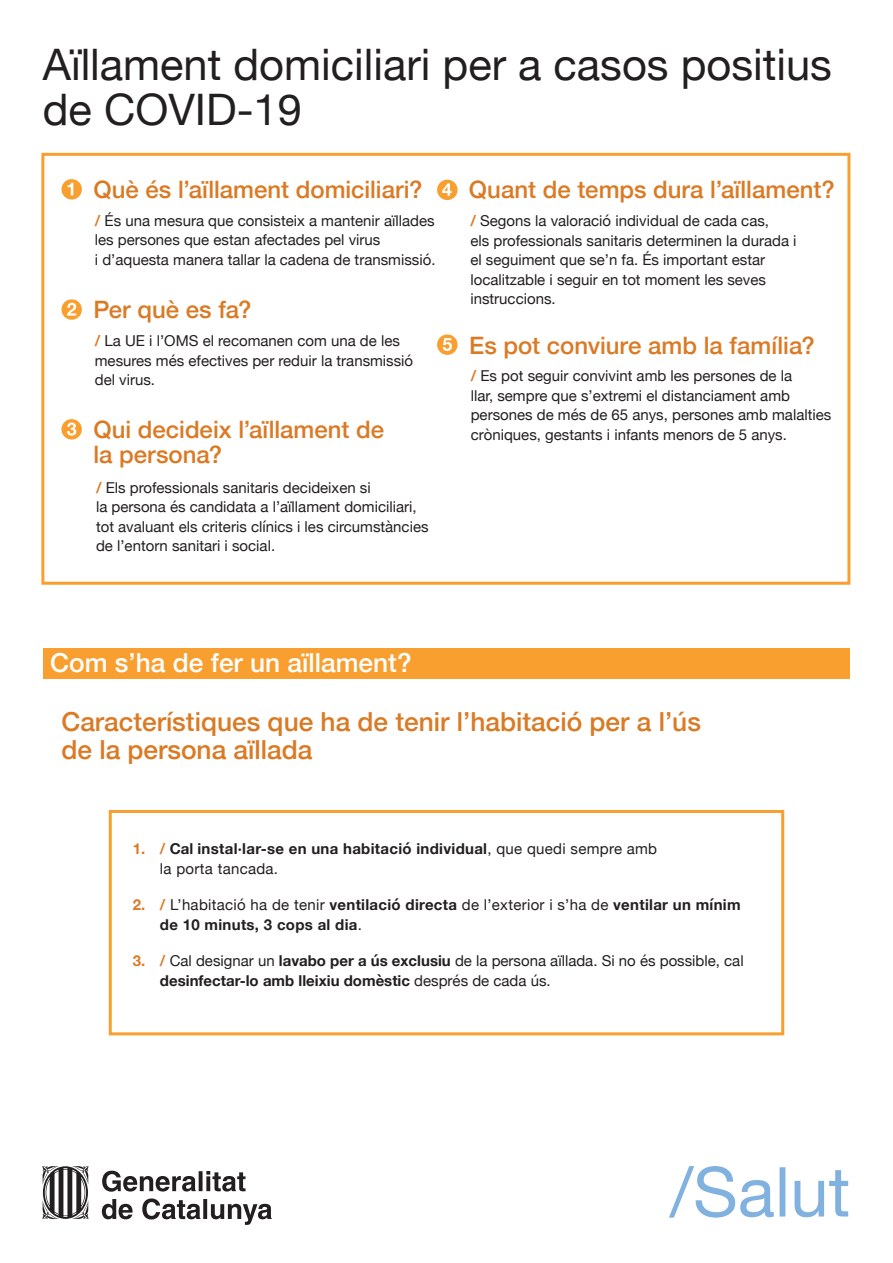
<style>
.page{position:relative;width:893px;height:1263px;background:#fff}
.page>*{position:absolute;margin:0;border:0;box-sizing:border-box;transform-origin:0 0}
.t1{font:43.35px/45.2px "Helvetica Neue";color:#231f20}
.t2{font:500 26.25px/28.5px "Helvetica Neue";color:#da7a24}
.t3{font:500 26.25px "Helvetica Neue";color:#fff}
.t4{font:500 24px/25.5px "Helvetica Neue";color:#da7a24}
.t5{font:15px/19.5px "Helvetica Neue";color:#231f20}
.t6{font:700 15px/19.5px "Helvetica Neue";letter-spacing:.02em;color:#231f20}
.s1{font-weight:700;color:#da7a24}
.s2{color:#da7a24}
.s3{font-weight:400}
.s4{font-weight:700}
</style>
<div class="page">
<div style="left:43px;top:648px;width:807px;height:30px;background:#f99f2f"></div>
<div style="left:109px;top:810px;width:675px;height:225px;border:3px solid #f99f2f"></div>
<svg style="left:102px;top:1170px;width:170px;height:55px"></svg>
<svg style="left:42px;top:1166px;width:46px;height:53px"></svg>
<svg style="left:669px;top:1166px;width:179px;height:51px"></svg>
<div style="left:41px;top:153px;width:809px;height:432px;border:3px solid #f99f2f"></div>
<svg style="left:61px;top:179px;width:21px;height:21px"></svg>
<svg style="left:68px;top:183px;width:5px;height:12px"></svg>
<svg style="left:61px;top:299px;width:21px;height:21px"></svg>
<svg style="left:67px;top:303px;width:9px;height:13px"></svg>
<div style="left:61px;top:419px;width:21px;height:20px;background:#f99f2f;border-radius:50%"></div>
<svg style="left:67px;top:422px;width:9px;height:14px"></svg>
<div style="left:437px;top:180px;width:20px;height:20px;background:#f99f2f;border-radius:50%"></div>
<svg style="left:442px;top:183px;width:10px;height:13px"></svg>
<div style="left:437px;top:334px;width:20px;height:21px;background:#f99f2f;border-radius:50%"></div>
<svg style="left:443px;top:338px;width:9px;height:13px"></svg>
<p class="t1" style="left:43px;top:44px;width:790px">Aïllament domiciliari per a casos positius de COVID-19</p>
<p class="t4" style="left:93px;top:174px;width:331px">Què és l’aïllament domiciliari?</p>
<p class="t5" style="left:95px;top:212px;width:342px"><span class="s1">/</span> És una mesura que consisteix a mantenir aïllades les persones que estan afectades pel virus<br>i d’aquesta manera tallar la cadena de transmissió.</p>
<p class="t4" style="left:93px;top:295px;width:160px">Per què es fa?</p>
<p class="t5" style="left:95px;top:332px;width:320px"><span class="s1">/</span> La UE i l’OMS el recomanen com una de les mesures més efectives per reduir la transmissió del virus.</p>
<p class="t4" style="left:93px;top:415px;width:292px">Qui decideix l’aïllament de la persona?</p>
<p class="t5" style="left:96px;top:479px;width:334px"><span class="s1">/</span> Els professionals sanitaris decideixen si<br>la persona és candidata a l’aïllament domiciliari, tot avaluant els criteris clínics i les circumstàncies de l’entorn sanitari i social.</p>
<p class="t4" style="left:469px;top:175px;width:367px">Quant de temps dura l’aïllament?</p>
<p class="t5" style="left:470px;top:212px;width:328px"><span class="s1">/</span> Segons la valoració individual de cada cas,<br>els professionals sanitaris determinen la durada i el seguiment que se’n fa. És important estar localitzable i seguir en tot moment les seves instruccions.</p>
<p class="t4" style="left:469px;top:330px;width:347px">Es pot conviure amb la família?</p>
<p class="t5" style="left:471px;top:367px;width:362px"><span class="s1">/</span> Es pot seguir convivint amb les persones de la<br>llar, sempre que s’extremi el distanciament amb persones de més de 65 anys, persones amb malalties cròniques, gestants i infants menors de 5 anys.</p>
<p class="t3" style="left:50px;top:641px;width:363px">Com s’ha de fer un aïllament?</p>
<p class="t2" style="left:61px;top:705px;width:641px">Característiques que ha de tenir l’habitació per a l’ús de la persona aïllada</p>
<p class="t6" style="left:160px;top:840px;width:499px;text-indent:-27px"><span class="s2">1. /</span> Cal instal·lar-se en una habitació individual<span class="s3">, que quedi sempre amb la porta tancada.</span></p>
<p class="t6" style="left:160px;top:896px;width:582px;text-indent:-27px"><span class="s2">2. /</span> <span class="s3">L’habitació ha de tenir</span> ventilació directa <span class="s3">de l’exterior i s’ha de</span> ventilar un mínim de 10 minuts, 3 cops al dia<span class="s3">.</span></p>
<p class="t5" style="left:160px;top:952px;width:585px;text-indent:-27px"><span class="s1">3. /</span> Cal designar un <span class="s4">lavabo per a ús exclusiu</span> de la persona aïllada. Si no és possible, cal <span class="s4">desinfectar-lo amb lleixiu domèstic</span> després de cada ús.</p>
</div>
